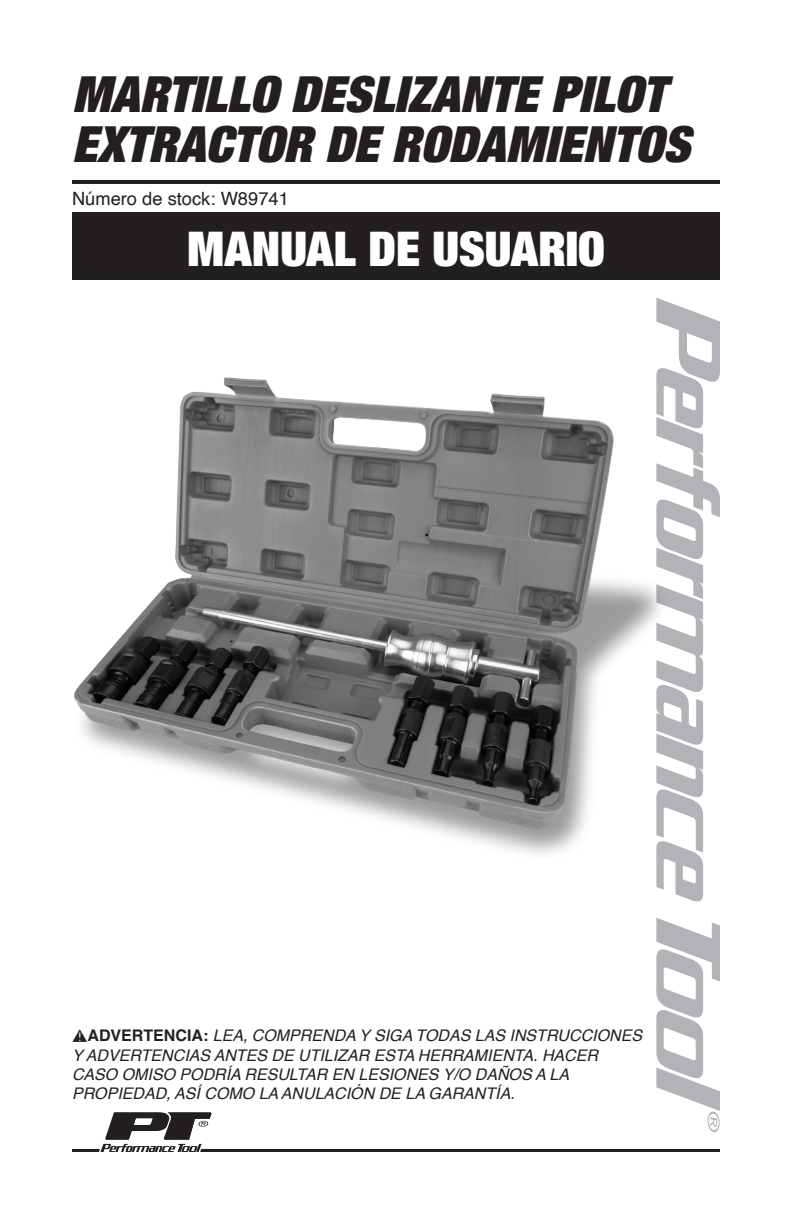
<style>
.page{position:relative;width:792px;height:1224px;background:#fff}
.page>*{position:absolute;margin:0;border:0;box-sizing:border-box;transform-origin:0 0}
.Heading{font:italic 900 expanded 50px/50px "Helvetica Neue";color:#231f20}
.t1{font:900 expanded 48px "Helvetica Neue";color:#fff}
.t2{font:18.4px "Helvetica";color:#231f20}
.t3{font:italic 16px/19.2px "Helvetica";color:#231f20}
.s1{font-weight:700;font-style:normal}
</style>
<div class="page">
<svg style="left:656px;top:298px;width:64px;height:604px"></svg>
<div style="left:72px;top:213px;width:648px;height:67px;background:#231f20"></div>
<hr style="left:72px;top:180px;width:648px;height:4px;background:#231f20">
<img style="left:74px;top:372px;width:640px;height:486px">
<svg style="left:72px;top:918px;width:648px;height:234px"></svg>
<p class="Heading" style="left:72px;top:68px;width:619px">MARTILLO DESLIZANTE PILOT<br>EXTRACTOR DE RODAMIENTOS</p>
<p class="t2" style="left:72px;top:184px;width:218px">Número de stock: W89741</p>
<p class="t1" style="left:187px;top:218px;width:419px">MANUAL DE USUARIO</p>
<p class="t3" style="left:72px;top:1027px;width:572px;text-indent:16px"><span class="s1">ADVERTENCIA:</span> LEA, COMPRENDA Y SIGA TODAS LAS INSTRUCCIONES Y ADVERTENCIAS ANTES DE UTILIZAR ESTA HERRAMIENTA. HACER CASO OMISO PODRÍA RESULTAR EN LESIONES Y/O DAÑOS A LA PROPIEDAD, ASÍ COMO LA ANULACIÓN DE LA GARANTÍA.</p>
</div>
